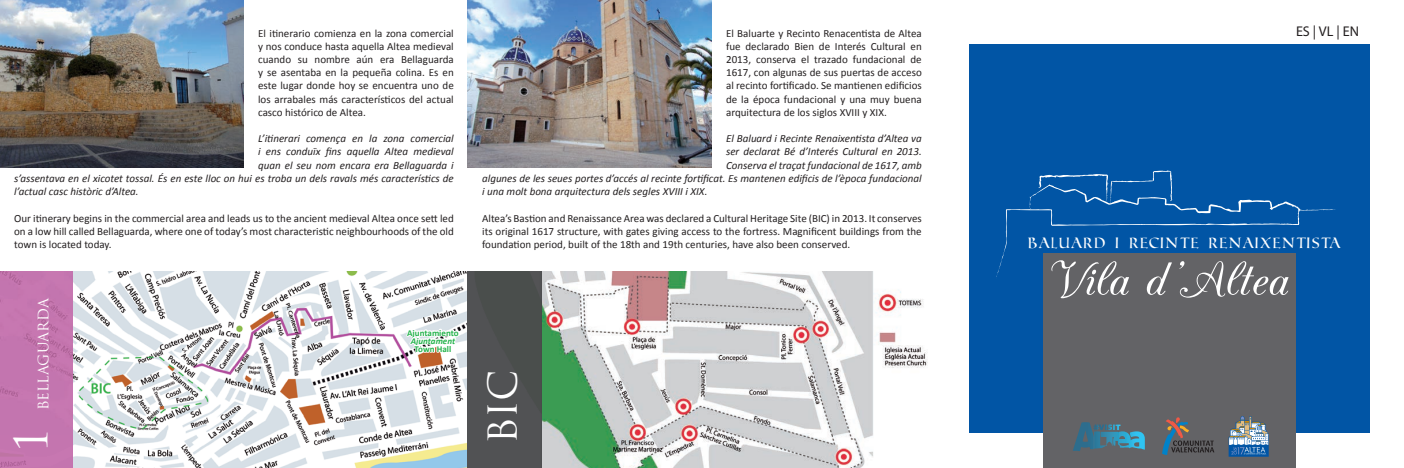
<style>
.page{position:relative;width:1404px;height:468px;background:#fff}
.page>*{position:absolute;margin:0;border:0;box-sizing:border-box;transform-origin:0 0}
.t1{font:44.7px "Trajan Pro";color:#fff}
.t2{font:38.8px "Trajan Pro";color:#fff}
.t3{font:14.9px "Roman SD";color:#fff}
.t4{font:14.1px "Trajan Pro";color:#fff}
.t5{font:14.1px "Myriad Pro";color:#231f20}
.t6{font:11px/13.2px "Calibri";color:#231f20;text-align:justify}
.t7{font:italic 11px "Calibri";color:#231f20}
.t8{font:700 9px "Calibri";color:#23b24b}
.t9{font:italic 700 9px "Calibri";color:#23b24b}
</style>
<div class="page">
<img style="left:0;top:271px;width:927px;height:197px">
<div style="left:467px;top:271px;width:74px;height:79px;background:#4a4e4c"></div>
<div style="left:467px;top:350px;width:74px;height:79px;background:#515254"></div>
<div style="left:467px;top:429px;width:74px;height:39px;background:#515254"></div>
<div style="left:969px;top:45px;width:400px;height:388px;background:#0155a5"></div>
<div style="left:1043px;top:253px;width:252px;height:215px;background:#636366"></div>
<svg style="left:996px;top:170px;width:340px;height:128px"></svg>
<svg style="left:1073px;top:422px;width:71px;height:29px"></svg>
<svg style="left:1228px;top:416px;width:40px;height:40px"></svg>
<svg style="left:1162px;top:417px;width:52px;height:38px"></svg>
<img style="left:468px;top:0;width:243px;height:167px">
<svg style="left:405px;top:309px;width:56px;height:56px"></svg>
<img style="left:0;top:0;width:244px;height:167px">
<p class="t6" style="left:258px;top:26px;width:197px">El itinerario comienza en la zona comercial y nos conduce hasta aquella Altea medieval cuando su nombre aún era Bellaguarda y se asentaba en la pequeña colina. Es en este lugar donde hoy se encuentra uno de los arrabales más característicos del actual casco histórico de Altea.</p>
<p class="t7" style="left:258px;top:131px;width:197px">L’itinerari comença en la zona comercial</p>
<p class="t7" style="left:258px;top:144px;width:197px">i ens conduïx fins aquella Altea medieval</p>
<p class="t7" style="left:258px;top:157px;width:197px">quan el seu nom encara era Bellaguarda i</p>
<p class="t7" style="left:14px;top:171px;width:441px">s’assentava en el xicotet tossal. És en este lloc on hui es troba un dels ravals més característics de</p>
<p class="t7" style="left:14px;top:184px;width:126px">l’actual casc històric d’Altea.</p>
<p class="t6" style="left:14px;top:211px;width:441px">Our itinerary begins in the commercial area and leads us to the ancient medieval Altea once sett led on a low hill called Bellaguarda, where one of today’s most characteristic neighbourhoods of the old town is located today.</p>
<p class="t4" style="left:34px;top:410px;width:114px;rotate:-90deg">BELLAGUARDA</p>
<h1 class="t1" style="left:3px;top:453px;width:27px;rotate:-90deg">1</h1>
<p class="t8" style="left:407px;top:327px;width:53px">Ajuntamiento</p>
<p class="t9" style="left:410px;top:335px;width:46px">Ajuntament</p>
<p class="t8" style="left:414px;top:343px;width:38px">Town Hall</p>
<p class="t6" style="left:726px;top:26px;width:197px">El Baluarte y Recinto Renacentista de Altea fue declarado Bien de Interés Cultural en 2013, conserva el trazado fundacional de 1617, con algunas de sus puertas de acceso al recinto fortificado. Se mantienen edificios de la época fundacional y una muy buena arquitectura de los siglos XVIII y XIX.</p>
<p class="t7" style="left:726px;top:131px;width:197px">El Baluard i Recinte Renaixentista d’Altea va</p>
<p class="t7" style="left:726px;top:144px;width:197px">ser declarat Bé d’Interés Cultural en 2013.</p>
<p class="t7" style="left:726px;top:157px;width:197px">Conserva el traçat fundacional de 1617, amb</p>
<p class="t7" style="left:482px;top:171px;width:441px">algunes de les seues portes d’accés al recinte fortificat. Es mantenen edificis de l’època fundacional</p>
<p class="t7" style="left:482px;top:184px;width:227px">i una molt bona arquitectura dels segles XVIII i XIX.</p>
<p class="t6" style="left:482px;top:211px;width:441px">Altea’s Bastion and Renaissance Area was declared a Cultural Heritage Site (BIC) in 2013. It conserves its original 1617 structure, with gates giving access to the fortress. Magnificent buildings from the foundation period, built of the 18th and 19th centuries, have also been conserved.</p>
<h2 class="t2" style="left:478px;top:444px;width:75px;rotate:-90deg">BIC</h2>
<p class="t5" style="left:1295px;top:23px;width:64px">ES | VL | EN</p>
<h3 class="t3" style="left:1028px;top:232px;width:315px">BALUARD I RECINTE RENAIXENTISTA</h3>
</div>
